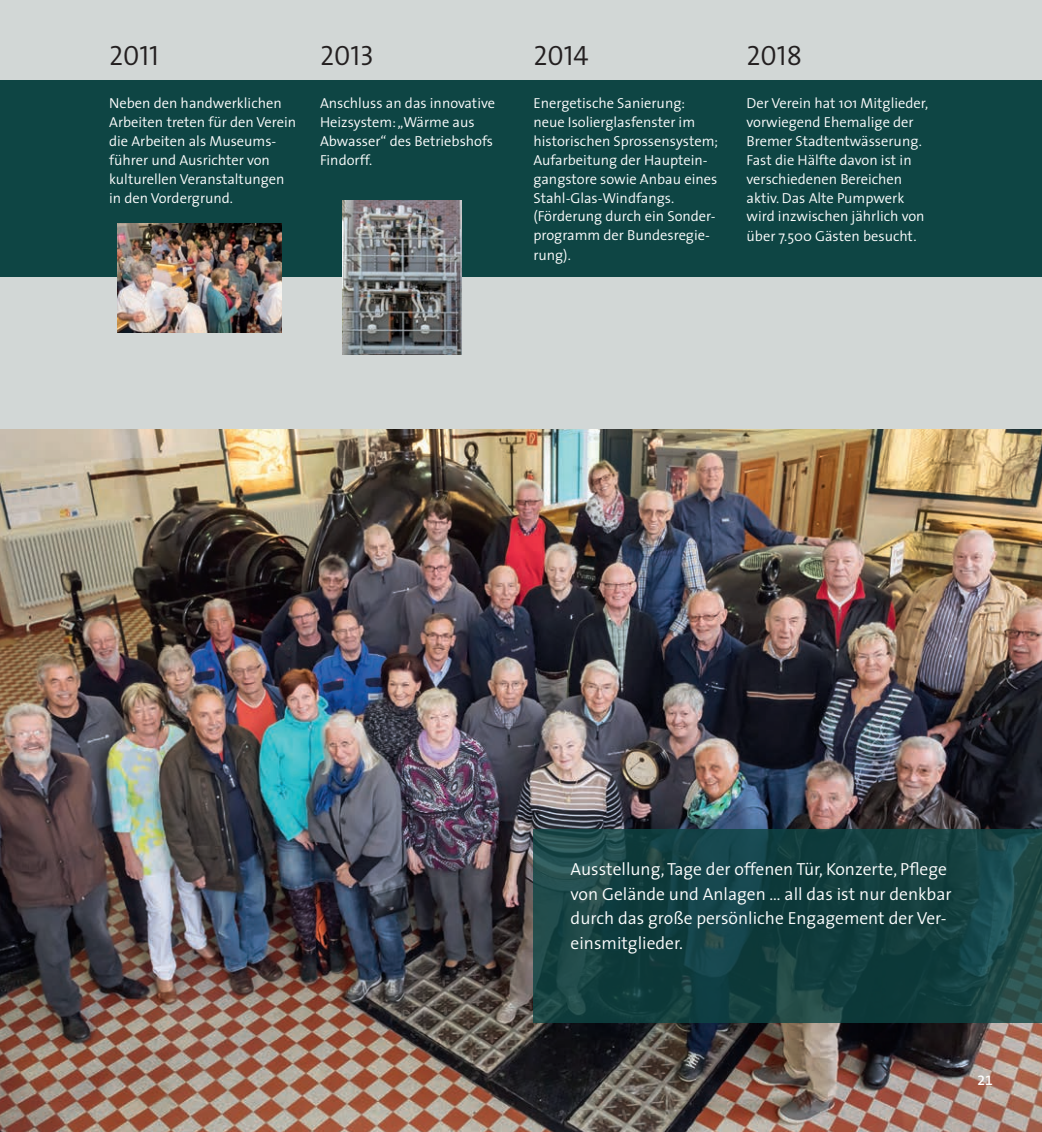
<style>
.page{position:relative;width:1042px;height:1132px;background:#fff}
.page>*{position:absolute;margin:0;border:0;box-sizing:border-box;transform-origin:0 0}
.t1{font:28px "The Sans Semi Light Caps";color:#231f20}
.t2{font:300 17.5px/24.5px "The Sans";color:#fff}
.t3{font:300 14.53px/18.9px "The Sans";color:#fff}
.t4{font:14px "The Sans Semi Bold Expert";color:#fff}
</style>
<div class="page">
<div style="left:0;top:0;width:1042px;height:1131px;background:#d2d7d6"></div>
<div style="left:0;top:80px;width:1042px;height:197px;background:#0e4544"></div>
<img style="left:0;top:429px;width:1042px;height:702px">
<svg style="left:533px;top:828px;width:509px;height:194px;background:#164242"></svg>
<img style="left:342px;top:200px;width:119px;height:154px">
<img style="left:118px;top:223px;width:164px;height:109px">
<h1 class="t1" style="left:109px;top:32px;width:51px">2011</h1>
<p class="t3" style="left:109px;top:93px;width:189px">Neben den handwerklichen<br>Arbeiten treten für den Verein die Arbeiten als Museums&shy;führer und Ausrichter von kulturellen Veranstaltungen in den Vordergrund.</p>
<h1 class="t1" style="left:320px;top:32px;width:56px">2013</h1>
<p class="t3" style="left:320px;top:93px;width:177px">Anschluss an das innovative<br>Heizsystem: „Wärme aus<br>Abwasser“ des Betriebshofs<br>Findorff.</p>
<h1 class="t1" style="left:533px;top:32px;width:57px">2014</h1>
<p class="t3" style="left:533px;top:93px;width:186px">Energetische Sanierung: neue Isolierglasfenster im historischen Sprossensystem;<br>Aufarbeitung der Hauptein&shy;gangstore sowie Anbau eines<br>Stahl-Glas-Windfangs. (Förderung durch ein Sonder&shy;programm der Bundesregie&shy;rung).</p>
<h1 class="t1" style="left:746px;top:32px;width:57px">2018</h1>
<p class="t3" style="left:746px;top:93px;width:183px">Der Verein hat 101 Mitglieder, vorwiegend Ehemalige der<br>Bremer Stadtentwässerung.<br>Fast die Hälfte davon ist in verschiedenen Bereichen aktiv. Das Alte Pumpwerk wird inzwischen jährlich von über 7.500 Gästen besucht.</p>
<p class="t2" style="left:570px;top:856px;width:382px">Ausstellung, Tage der offenen Tür, Konzerte, Pflege von Gelände und Anlagen … all das ist nur denkbar durch das große persönliche Engagement der Ver&shy;einsmitglieder.</p>
<p class="t4" style="left:977px;top:1067px;width:17px">21</p>
</div>
